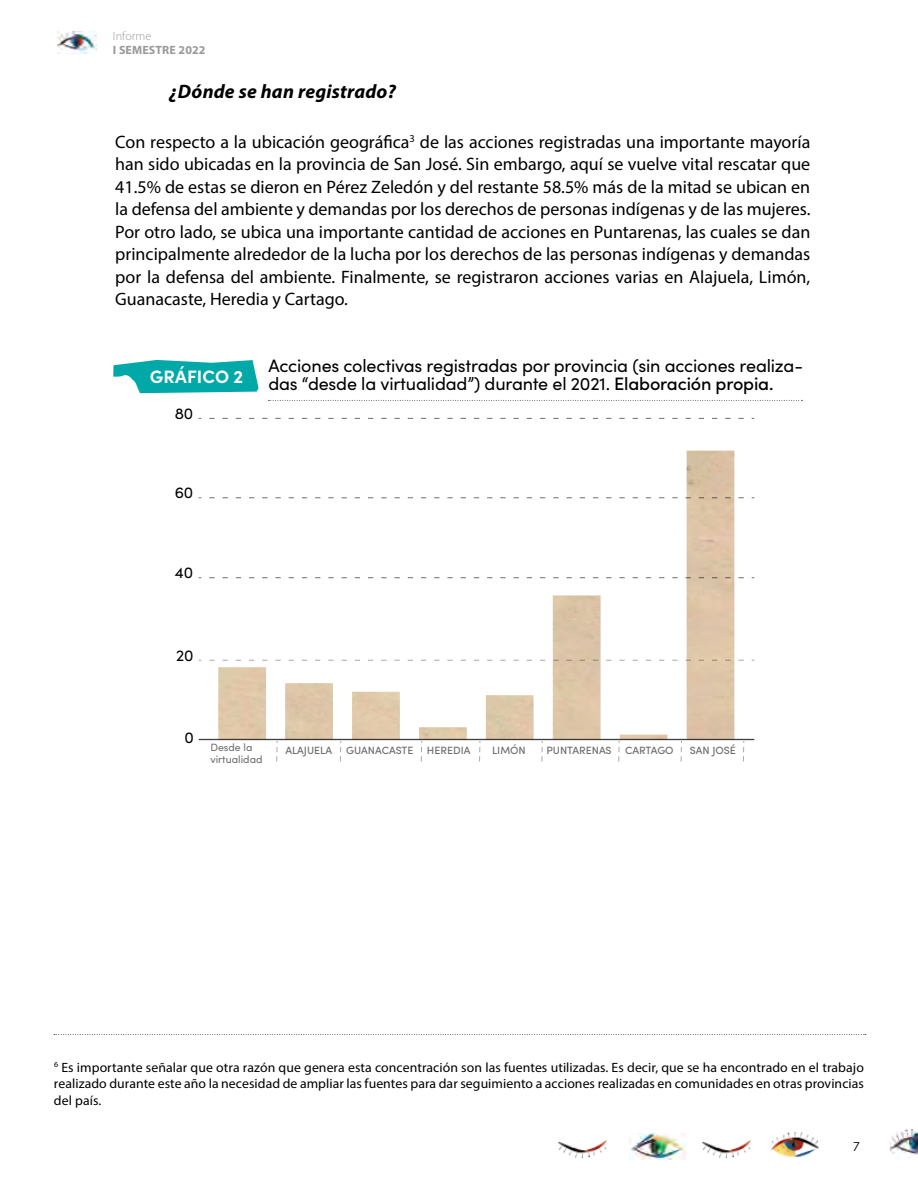
<style>
.page{position:relative;width:918px;height:1188px;background:#fff}
.page>*{position:absolute;margin:0;border:0;box-sizing:border-box;transform-origin:0 0}
.t1{font:italic 700 19.5px "Myriad Pro";letter-spacing:.01em;color:#000}
.t2{font:18px/22.5px "Myriad Pro";color:#000;text-align:justify}
.t3{font:18px/18px "Sofia Pro";letter-spacing:-.01em;color:#000}
.t4{font:700 18px "Sofia Pro";letter-spacing:.01em;color:#fff}
.t5{font:15.9px "Sofia Pro";color:#000}
.t6{font:13.5px/16.5px "Myriad Pro";letter-spacing:.005em;color:#000;text-align:justify}
.t7{font:300 13.5px "Sofia Pro";color:#000}
.t8{font:700 12px "Myriad Pro";letter-spacing:.01em;color:#999}
.t9{font:300 12px "Myriad Pro";letter-spacing:.01em;color:#999}
.t10{font:500 10.65px "Sofia Pro";color:#6d6e71}
.t11{font:10.65px "Sofia Pro";color:#6d6e71}
.s1{font-weight:500}
</style>
<div class="page">
<img style="left:630px;top:1133px;width:56px;height:27px">
<img style="left:703px;top:1140px;width:47px;height:18px">
<img style="left:558px;top:1140px;width:48px;height:18px">
<img style="left:771px;top:1132px;width:48px;height:26px">
<img style="left:890px;top:1129px;width:28px;height:31px">
<img style="left:57px;top:31px;width:39px;height:23px">
<svg style="left:54px;top:1034px;width:812px;height:1px"></svg>
<svg style="left:113px;top:360px;width:146px;height:33px;background:#2ab6b6"></svg>
<svg style="left:268px;top:400px;width:535px;height:1px"></svg>
<svg style="left:209px;top:577px;width:545px;height:1px"></svg>
<svg style="left:209px;top:497px;width:545px;height:1px"></svg>
<svg style="left:209px;top:418px;width:545px;height:1px"></svg>
<svg style="left:209px;top:660px;width:545px;height:1px"></svg>
<svg style="left:340px;top:741px;width:1px;height:21px"></svg>
<svg style="left:276px;top:741px;width:1px;height:21px"></svg>
<svg style="left:421px;top:741px;width:1px;height:21px"></svg>
<svg style="left:618px;top:741px;width:1px;height:21px"></svg>
<svg style="left:479px;top:741px;width:1px;height:21px"></svg>
<svg style="left:542px;top:741px;width:1px;height:21px"></svg>
<hr style="left:199px;top:739px;width:555px;height:1px;background:#414042">
<svg style="left:681px;top:741px;width:1px;height:21px"></svg>
<svg style="left:743px;top:741px;width:1px;height:21px"></svg>
<img style="left:218px;top:451px;width:516px;height:289px">
<p class="t9" style="left:113px;top:29px;width:40px">Informe</p>
<p class="t8" style="left:113px;top:42px;width:94px">I SEMESTRE 2022</p>
<p class="t1" style="left:169px;top:79px;width:228px">¿Dónde se han registrado?</p>
<p class="t2" style="left:115px;top:130px;width:697px">Con respecto a la ubicación geográfica<sup>3</sup> de las acciones registradas una importante mayoría han sido ubicadas en la provincia de San José. Sin embargo, aquí se vuelve vital rescatar que 41.5% de estas se dieron en Pérez Zeledón y del restante 58.5% más de la mitad se ubican en la defensa del ambiente y demandas por los derechos de personas indígenas y de las mujeres.<br>Por otro lado, se ubica una importante cantidad de acciones en Puntarenas, las cuales se dan principalmente alrededor de la lucha por los derechos de las personas indígenas y demandas por la defensa del ambiente. Finalmente, se registraron acciones varias en Alajuela, Limón, Guanacaste, Heredia y Cartago.</p>
<p class="t4" style="left:150px;top:363px;width:95px">GRÁFICO 2</p>
<p class="t3" style="left:268px;top:356px;width:536px">Acciones colectivas registradas por provincia (sin acciones realiza&shy;das “desde la virtualidad”) durante el 2021. <span class="s1">Elaboración propia.</span></p>
<p class="t5" style="left:175px;top:402px;width:20px">80</p>
<p class="t5" style="left:175px;top:481px;width:20px">60</p>
<p class="t5" style="left:175px;top:561px;width:20px">40</p>
<p class="t5" style="left:176px;top:644px;width:19px">20</p>
<p class="t5" style="left:185px;top:726px;width:11px">0</p>
<p class="t11" style="left:210px;top:740px;width:44px">Desde la</p>
<p class="t10" style="left:285px;top:742px;width:48px">ALAJUELA</p>
<p class="t11" style="left:210px;top:751px;width:54px">virtualidad</p>
<p class="t10" style="left:346px;top:742px;width:69px">GUANACASTE</p>
<p class="t10" style="left:427px;top:742px;width:45px">HEREDIA</p>
<p class="t10" style="left:492px;top:742px;width:35px">LIMÓN</p>
<p class="t10" style="left:546px;top:742px;width:67px">PUNTARENAS</p>
<p class="t10" style="left:625px;top:742px;width:50px">CARTAGO</p>
<p class="t10" style="left:690px;top:742px;width:48px">SAN JOSÉ</p>
<p class="t6" style="left:54px;top:1059px;width:812px"><sup>6</sup> Es importante señalar que otra razón que genera esta concentración son las fuentes utilizadas. Es decir, que se ha encontrado en el trabajo realizado durante este año la necesidad de ampliar las fuentes para dar seguimiento a acciones realizadas en comunidades en otras provincias del país.</p>
<p class="t7" style="left:853px;top:1136px;width:8px">7</p>
</div>
